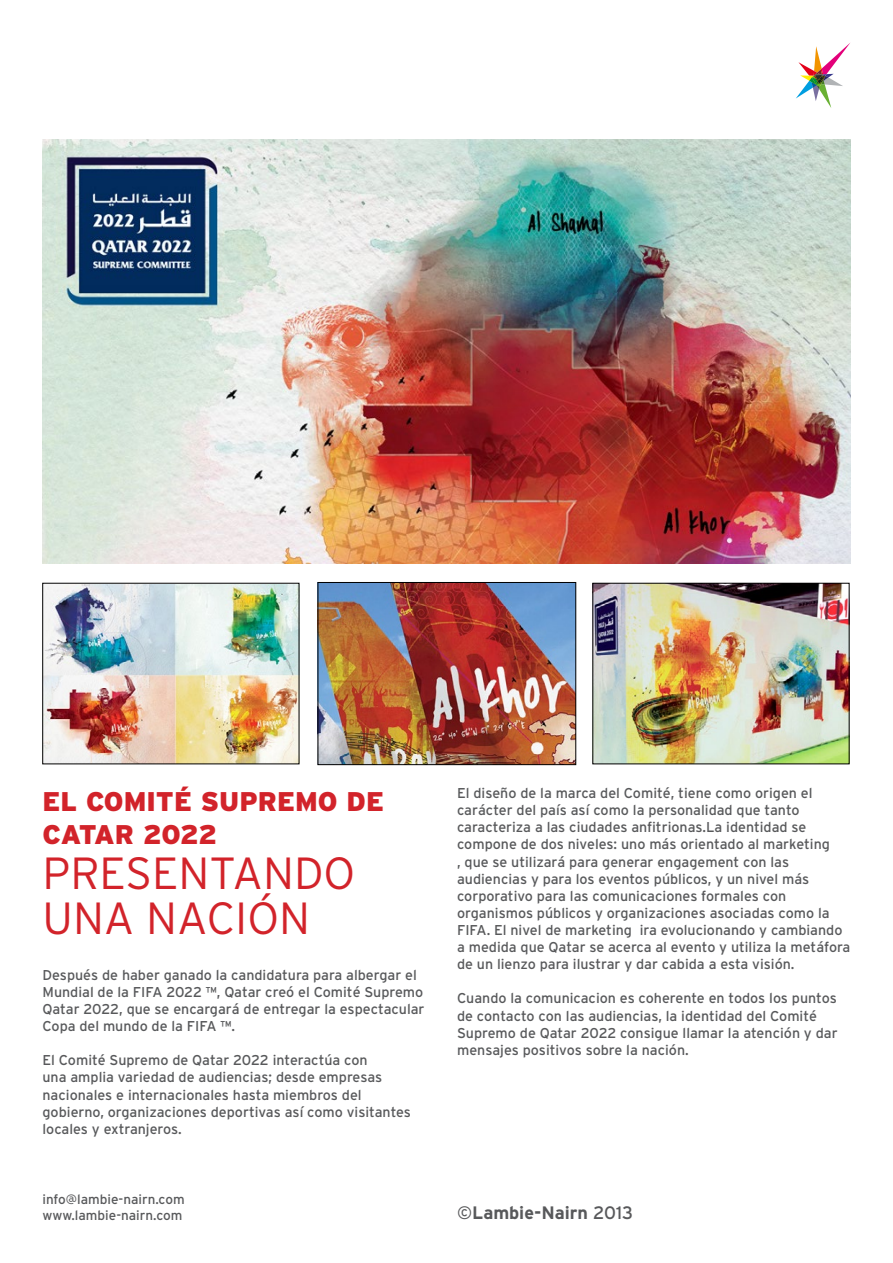
<style>
.page{position:relative;width:893px;height:1263px;background:#fff}
.page>*{position:absolute;margin:0;border:0;box-sizing:border-box;transform-origin:0 0}
.t1{font:300 45px/45px "Interstate";color:#d2232a}
.t2{font:900 27px/32.4px "Interstate";color:#d2232a}
.t3{font:700 18px "Interstate";color:#58595b}
.t4{font:14.25px/17.1px "Interstate";color:#58595b}
.t5{font:13.5px/16.2px "Interstate";color:#58595b}
.s1{font-weight:400}
</style>
<div class="page">
<svg style="left:796px;top:43px;width:54px;height:65px"></svg>
<img style="left:43px;top:139px;width:807px;height:424px">
<img style="left:42px;top:598px;width:258px;height:156px">
<img style="left:320px;top:584px;width:254px;height:179px">
<div style="left:318px;top:582px;width:258px;height:183px;border:1px solid #000"></div>
<img style="left:45px;top:585px;width:252px;height:177px">
<img style="left:595px;top:585px;width:252px;height:177px">
<div style="left:593px;top:583px;width:256px;height:181px;border:1px solid #000"></div>
<h2 class="t2" style="left:43px;top:785px;width:343px">EL COMITÉ SUPREMO DE<br>CATAR 2022</h2>
<h1 class="t1" style="left:43px;top:850px;width:314px">PRESENTANDO<br>UNA NACIÓN</h1>
<p class="t4" style="left:43px;top:966px;width:384px">Después de haber ganado la candidatura para albergar el Mundial de la FIFA 2022 ™, Qatar creó el Comité Supremo Qatar 2022, que se encargará de entregar la espectacular Copa del mundo de la FIFA ™.</p>
<p class="t4" style="left:43px;top:1051px;width:370px">El Comité Supremo de Qatar 2022 interactúa con<br>una amplia variedad de audiencias; desde empresas nacionales e internacionales hasta miembros del gobierno, organizaciones deportivas así como visitantes locales y extranjeros.</p>
<p class="t4" style="left:457px;top:784px;width:395px">El diseño de la marca del Comité, tiene como origen el carácter del país así como la personalidad que tanto caracteriza a las ciudades anfitrionas.La identidad se compone de dos niveles: uno más orientado al marketing<br>, que se utilizará para generar engagement con las audiencias y para los eventos públicos, y un nivel más corporativo para las comunicaciones formales con organismos públicos y organizaciones asociadas como la FIFA. El nivel de marketing ira evolucionando y cambiando a medida que Qatar se acerca al evento y utiliza la metáfora de un lienzo para ilustrar y dar cabida a esta visión.</p>
<p class="t4" style="left:457px;top:990px;width:382px">Cuando la comunicacion es coherente en todos los puntos de contacto con las audiencias, la identidad del Comité Supremo de Qatar 2022 consigue llamar la atención y dar mensajes positivos sobre la nación.</p>
<p class="t5" style="left:43px;top:1191px;width:144px">info@lambie-nairn.com www.lambie-nairn.com</p>
<p class="t3" style="left:457px;top:1202px;width:178px"><span class="s1">©</span>Lambie-Nairn <span class="s1">2013</span></p>
</div>
